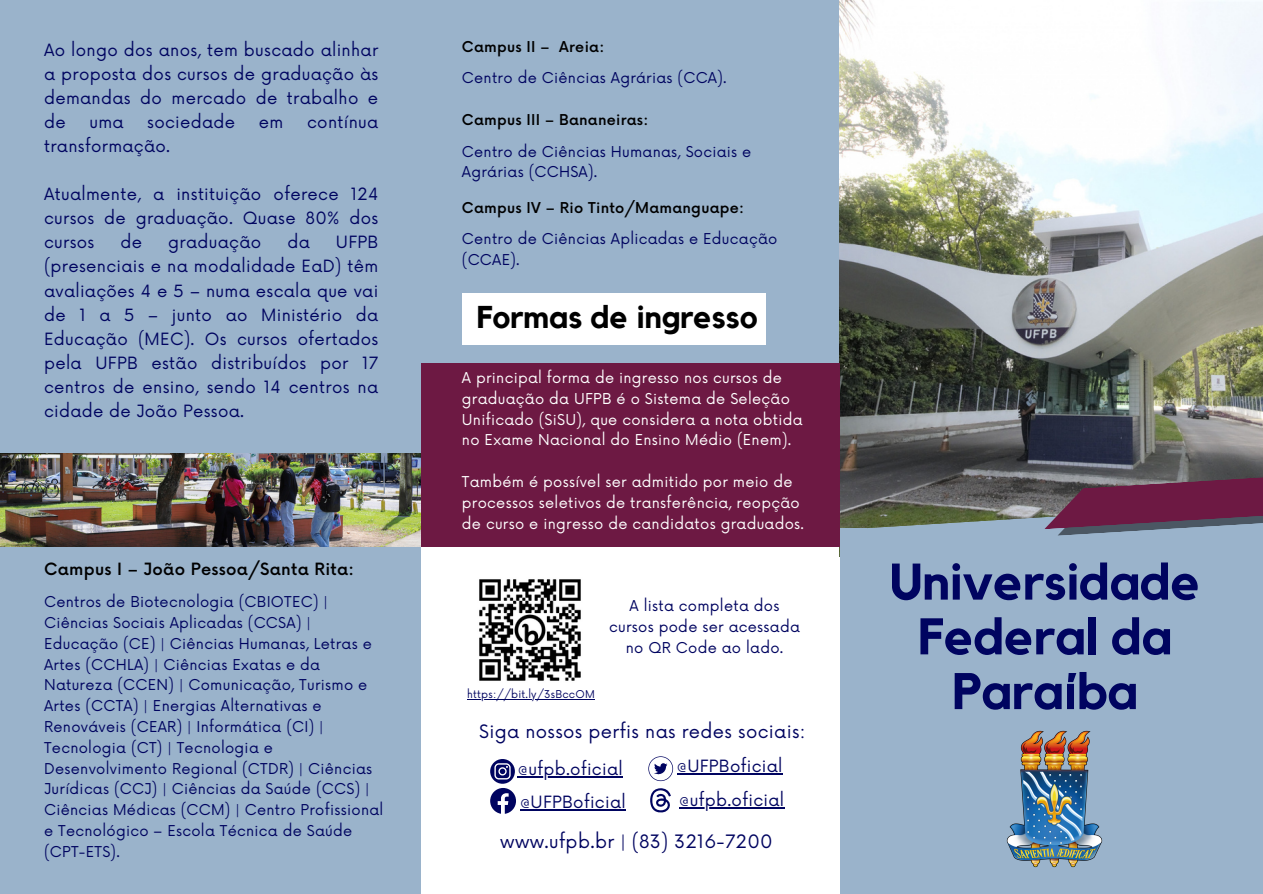
<style>
.page{position:relative;width:1263px;height:894px;background:#fff}
.page>*{position:absolute;margin:0;border:0;box-sizing:border-box;transform-origin:0 0}
.t1{font:700 50.85px/54.8px "Kollektif";color:#000460;text-align:center}
.t2{font:700 31.35px "Kollektif";color:#000}
.t3{font:18px "Now";letter-spacing:.02em;color:#000460}
.t4{font:16.5px/24px "Now";letter-spacing:.02em;color:#000460;text-align:justify}
.t5{font:500 16.5px "Now";letter-spacing:.02em;color:#000}
.t6{font:14.55px/20.9px "Now";letter-spacing:.02em;color:#000460}
.t7{font:14.55px/20.9px "Now";letter-spacing:.02em;color:#fff}
.t8{font:500 14.55px "Now";letter-spacing:.02em;color:#000}
.t9{font:10.5px "Now";letter-spacing:.02em;color:#000460}
</style>
<div class="page">
<div style="left:0;top:0;width:1263px;height:893px;background:#9ab3cb"></div>
<div style="left:421px;top:535px;width:419px;height:358px;background:#fff"></div>
<img style="left:840px;top:0;width:423px;height:470px">
<div style="left:421px;top:363px;width:419px;height:183px;background:#6d1943"></div>
<svg style="left:840px;top:470px;width:423px;height:66px;background:#6a5864"></svg>
<div style="left:462px;top:293px;width:304px;height:51px;background:#fff"></div>
<img style="left:479px;top:579px;width:102px;height:102px">
<img style="left:1006px;top:730px;width:97px;height:138px">
<img style="left:0;top:453px;width:421px;height:93px">
<svg style="left:650px;top:788px;width:21px;height:24px"></svg>
<svg style="left:648px;top:756px;width:25px;height:24px"></svg>
<svg style="left:490px;top:759px;width:26px;height:54px"></svg>
<hr style="left:518px;top:776px;width:105px;height:1px;background:#000460">
<hr style="left:679px;top:807px;width:105px;height:1px;background:#000460">
<hr style="left:677px;top:773px;width:106px;height:1px;background:#000460">
<hr style="left:520px;top:808px;width:106px;height:1px;background:#000460">
<div style="left:840px;top:528px;width:26px;height:35px;background:#9ab3cb"></div>
<hr style="left:467px;top:698px;width:128px;height:1px;background:#000460">
<p class="t4" style="left:44px;top:39px;width:336px">Ao longo dos anos, tem buscado alinhar a proposta dos cursos de graduação às demandas do mercado de trabalho e de</p>
<p class="t4" style="left:89px;top:111px;width:36px">uma</p>
<p class="t4" style="left:147px;top:111px;width:89px">sociedade</p>
<p class="t4" style="left:259px;top:111px;width:26px">em</p>
<p class="t4" style="left:307px;top:111px;width:73px">contínua</p>
<p class="t4" style="left:44px;top:135px;width:128px">transformação.</p>
<p class="t4" style="left:44px;top:183px;width:336px">Atualmente, a instituição oferece 124 cursos de graduação. Quase 80% dos cursos</p>
<p class="t4" style="left:121px;top:231px;width:23px">de</p>
<p class="t4" style="left:168px;top:231px;width:94px">graduação</p>
<p class="t4" style="left:287px;top:231px;width:24px">da</p>
<p class="t4" style="left:44px;top:231px;width:336px;text-indent:292px">UFPB (presenciais e na modalidade EaD) têm avaliações 4 e 5 – numa escala que vai de 1 a 5 – junto ao Ministério da Educação (MEC). Os cursos ofertados pela UFPB estão distribuídos por 17 centros de ensino, sendo 14 centros na cidade de João Pessoa.</p>
<p class="t5" style="left:44px;top:560px;width:311px">Campus I – João Pessoa/Santa Rita:</p>
<p class="t6" style="left:44px;top:592px;width:341px">Centros de Biotecnologia (CBIOTEC) | Ciências Sociais Aplicadas (CCSA) | Educação (CE) | Ciências Humanas, Letras e Artes (CCHLA) | Ciências Exatas e da Natureza (CCEN) | Comunicação, Turismo e Artes (CCTA) | Energias Alternativas e Renováveis (CEAR) | Informática (CI) | Tecnologia (CT) | Tecnologia e Desenvolvimento Regional (CTDR) | Ciências Jurídicas (CCJ) | Ciências da Saúde (CCS) | Ciências Médicas (CCM) | Centro Profissional e Tecnológico – Escola Técnica de Saúde (CPT-ETS).</p>
<p class="t8" style="left:462px;top:39px;width:144px">Campus II – Areia:</p>
<p class="t6" style="left:462px;top:68px;width:266px">Centro de Ciências Agrárias (CCA).</p>
<p class="t8" style="left:462px;top:112px;width:188px">Campus III – Bananeiras:</p>
<p class="t6" style="left:462px;top:142px;width:291px">Centro de Ciências Humanas, Sociais e<br>Agrárias (CCHSA).</p>
<p class="t8" style="left:462px;top:200px;width:284px">Campus IV – Rio Tinto/Mamanguape:</p>
<p class="t6" style="left:462px;top:229px;width:317px">Centro de Ciências Aplicadas e Educação (CCAE).</p>
<p class="t2" style="left:477px;top:302px;width:283px">Formas de ingresso</p>
<p class="t7" style="left:462px;top:368px;width:342px">A principal forma de ingresso nos cursos de graduação da UFPB é o Sistema de Seleção Unificado (SiSU), que considera a nota obtida no Exame Nacional do Ensino Médio (Enem).</p>
<p class="t7" style="left:462px;top:472px;width:344px">Também é possível ser admitido por meio de processos seletivos de transferência, reopção de curso e ingresso de candidatos graduados.</p>
<p class="t6" style="left:609px;top:595px;width:192px;text-align:center">A lista completa dos cursos pode ser acessada no QR Code ao lado.</p>
<p class="t9" style="left:467px;top:688px;width:129px">https://bit.ly/3sBccOM</p>
<p class="t3" style="left:479px;top:720px;width:328px">Siga nossos perfis nas redes sociais:</p>
<p class="t4" style="left:518px;top:757px;width:106px">@ufpb.oficial</p>
<p class="t4" style="left:520px;top:790px;width:107px">@UFPBoficial</p>
<p class="t4" style="left:677px;top:755px;width:107px">@UFPBoficial</p>
<p class="t4" style="left:679px;top:788px;width:106px">@ufpb.oficial</p>
<p class="t3" style="left:500px;top:831px;width:274px">www.ufpb.br | (83) 3216-7200</p>
<p class="t1" style="left:890px;top:556px;width:312px">Universidade<br>Federal da<br>Paraíba</p>
</div>
